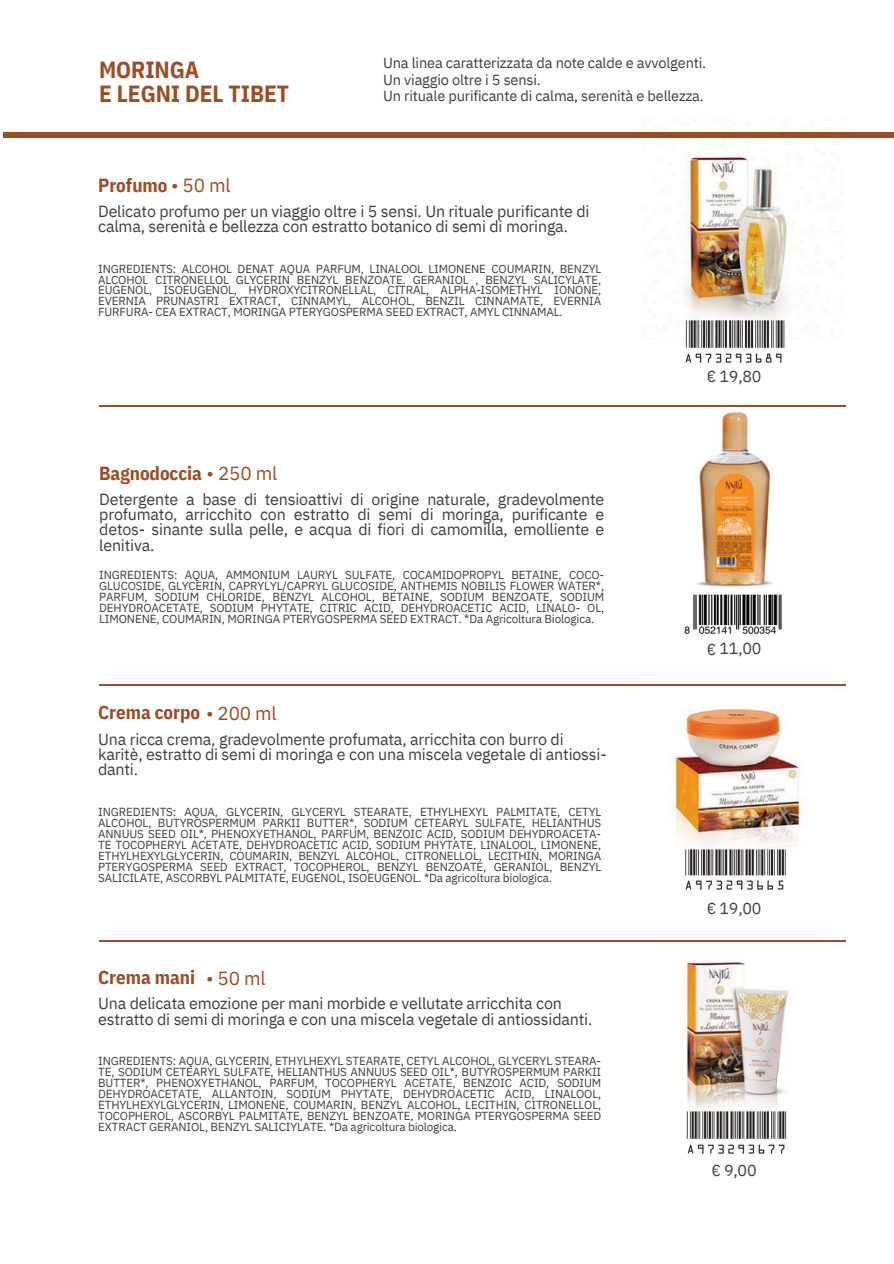
<style>
.page{position:relative;width:894px;height:1264px;background:#fff}
.page>*{position:absolute;margin:0;border:0;box-sizing:border-box;transform-origin:0 0}
.t1{font:700 23.4px/24px "IBM Plex Sans Cond";color:#9b4d25}
.t2{font:700 18.9px "IBM Plex Sans Cond";color:#9b4d25}
.t3{font:18.9px "IBM Plex Sans";color:#9b4d25}
.t4{font:16.05px/15.3px "IBM Plex Sans";letter-spacing:-.01em;color:#3f3e3f}
.t5{font:14.55px/16.4px "IBM Plex Sans";letter-spacing:-.01em;color:#3f3e3f}
.t6{font:11.7px/10.9px "IBM Plex Sans";letter-spacing:-.01em;color:#3f3e3f;text-align:justify}
.s1{font-family:"IBM Plex Sans";font-weight:400}
.s2{font-family:"IBM Plex Sans Cond"}
</style>
<div class="page">
<img style="left:684px;top:156px;width:104px;height:158px">
<img style="left:685px;top:314px;width:100px;height:49px">
<img style="left:651px;top:941px;width:179px;height:163px">
<img style="left:633px;top:684px;width:213px;height:162px">
<div style="left:3px;top:132px;width:890px;height:6px;background:#9b4d25"></div>
<hr style="left:99px;top:405px;width:746px;height:1px;background:#9b4d25">
<hr style="left:99px;top:684px;width:746px;height:1px;background:#9b4d25">
<hr style="left:99px;top:940px;width:746px;height:1px;background:#9b4d25">
<img style="left:678px;top:842px;width:114px;height:48px">
<img style="left:686px;top:1104px;width:101px;height:50px">
<img style="left:696px;top:411px;width:77px;height:176px">
<img style="left:684px;top:594px;width:98px;height:40px">
<p class="t1" style="left:99px;top:57px;width:191px">MORINGA<br>E LEGNI DEL TIBET</p>
<h2 class="t2" style="left:98px;top:172px;width:134px">Profumo <span class="s1">• 50 ml</span></h2>
<h4 class="t5" style="left:383px;top:55px;width:324px">Una linea caratterizzata da note calde e avvolgenti.<br>Un viaggio oltre i 5 sensi.<br>Un rituale purificante di calma, serenità e bellezza.</h4>
<p class="t4" style="left:98px;top:203px;width:492px">Delicato profumo per un viaggio oltre i 5 sensi. Un rituale purificante di calma, serenità e bellezza con estratto botanico di semi di moringa.</p>
<h3 class="t6" style="left:98px;top:263px;width:504px">INGREDIENTS: ALCOHOL DENAT AQUA PARFUM, LINALOOL LIMONENE COUMARIN, BENZYL ALCOHOL CITRONELLOL GLYCERIN BENZYL BENZOATE. GERANIOL , BENZYL SALICYLATE, EUGENOL, ISOEUGENOL, HYDROXYCITRONELLAL, CITRAL, ALPHA-ISOMETHYL IONONE, EVERNIA PRUNASTRI EXTRACT, CINNAMYL, ALCOHOL, BENZIL CINNAMATE, EVERNIA FURFURA- CEA EXTRACT, MORINGA PTERYGOSPERMA SEED EXTRACT, AMYL CINNAMAL.</h3>
<h4 class="t2" style="left:99px;top:460px;width:179px">Bagnodoccia <span class="s1">• 250 ml</span></h4>
<h4 class="t4" style="left:99px;top:491px;width:506px;text-align:justify">Detergente a base di tensioattivi di origine naturale, gradevolmente profumato, arricchito con estratto di semi di moringa, purificante e detos- sinante sulla pelle, e acqua di fiori di camomilla, emolliente e lenitiva.</h4>
<p class="t6" style="left:99px;top:569px;width:506px">INGREDIENTS: AQUA, AMMONIUM LAURYL SULFATE, COCAMIDOPROPYL BETAINE, COCO-GLUCOSIDE, GLYCERIN, CAPRYLYL/CAPRYL GLUCOSIDE, ANTHEMIS NOBILIS FLOWER WATER*, PARFUM, SODIUM CHLORIDE, BENZYL ALCOHOL, BETAINE, SODIUM BENZOATE, SODIUM DEHYDROACETATE, SODIUM PHYTATE, CITRIC ACID, DEHYDROACETIC ACID, LINALO- OL, LIMONENE, COUMARIN, MORINGA PTERYGOSPERMA SEED EXTRACT. *Da Agricoltura Biologica.</p>
<h3 class="t2" style="left:98px;top:700px;width:180px">Crema corpo <span class="s1">• 200 ml</span></h3>
<h2 class="t4" style="left:98px;top:731px;width:510px">Una ricca crema, gradevolmente profumata, arricchita con burro di karitè, estratto di semi di moringa e con una miscela vegetale di antiossi&shy;danti.</h2>
<h4 class="t6" style="left:98px;top:806px;width:504px">INGREDIENTS: AQUA, GLYCERIN, GLYCERYL STEARATE, ETHYLHEXYL PALMITATE, CETYL ALCOHOL, BUTYROSPERMUM PARKII BUTTER*, SODIUM CETEARYL SULFATE, HELIANTHUS ANNUUS SEED OIL*, PHENOXYETHANOL, PARFUM, BENZOIC ACID, SODIUM DEHYDROACETA-TE TOCOPHERYL ACETATE, DEHYDROACETIC ACID, SODIUM PHYTATE, LINALOOL, LIMONENE, ETHYLHEXYLGLYCERIN, COUMARIN, BENZYL ALCOHOL, CITRONELLOL, LECITHIN, MORINGA PTERYGOSPERMA SEED EXTRACT, TOCOPHEROL, BENZYL BENZOATE, GERANIOL, BENZYL SALICILATE, ASCORBYL PALMITATE, EUGENOL, ISOEUGENOL. *Da agricoltura biologica.</h4>
<p class="t2" style="left:98px;top:964px;width:98px">Crema mani</p>
<p class="t3" style="left:206px;top:965px;width:61px">• 50 ml</p>
<h3 class="t4" style="left:98px;top:995px;width:495px">Una delicata emozione per mani morbide e vellutate arricchita con estratto di semi di moringa e con una miscela vegetale di antiossidanti.</h3>
<h2 class="t6" style="left:98px;top:1055px;width:504px">INGREDIENTS: AQUA, GLYCERIN, ETHYLHEXYL STEARATE, CETYL ALCOHOL, GLYCERYL STEARA-TE, SODIUM CETEARYL SULFATE, HELIANTHUS ANNUUS SEED OIL*, BUTYROSPERMUM PARKII BUTTER*, PHENOXYETHANOL, PARFUM, TOCOPHERYL ACETATE, BENZOIC ACID, SODIUM DEHYDROACETATE, ALLANTOIN, SODIUM PHYTATE, DEHYDROACETIC ACID, LINALOOL, ETHYLHEXYLGLYCERIN, LIMONENE, COUMARIN, BENZYL ALCOHOL, LECITHIN, CITRONELLOL, TOCOPHEROL, ASCORBYL PALMITATE, BENZYL BENZOATE, MORINGA PTERYGOSPERMA SEED EXTRACT GERANIOL, BENZYL SALICIYLATE. *Da agricoltura biologica.</h2>
<h4 class="t4" style="left:707px;top:368px;width:56px"><span class="s2">€</span> 19,80</h4>
<p class="t4" style="left:707px;top:640px;width:56px"><span class="s2">€</span> 11,00</p>
<p class="t4" style="left:707px;top:899px;width:56px"><span class="s2">€</span> 19,00</p>
<p class="t4" style="left:711px;top:1162px;width:46px"><span class="s2">€</span> 9,00</p>
</div>
